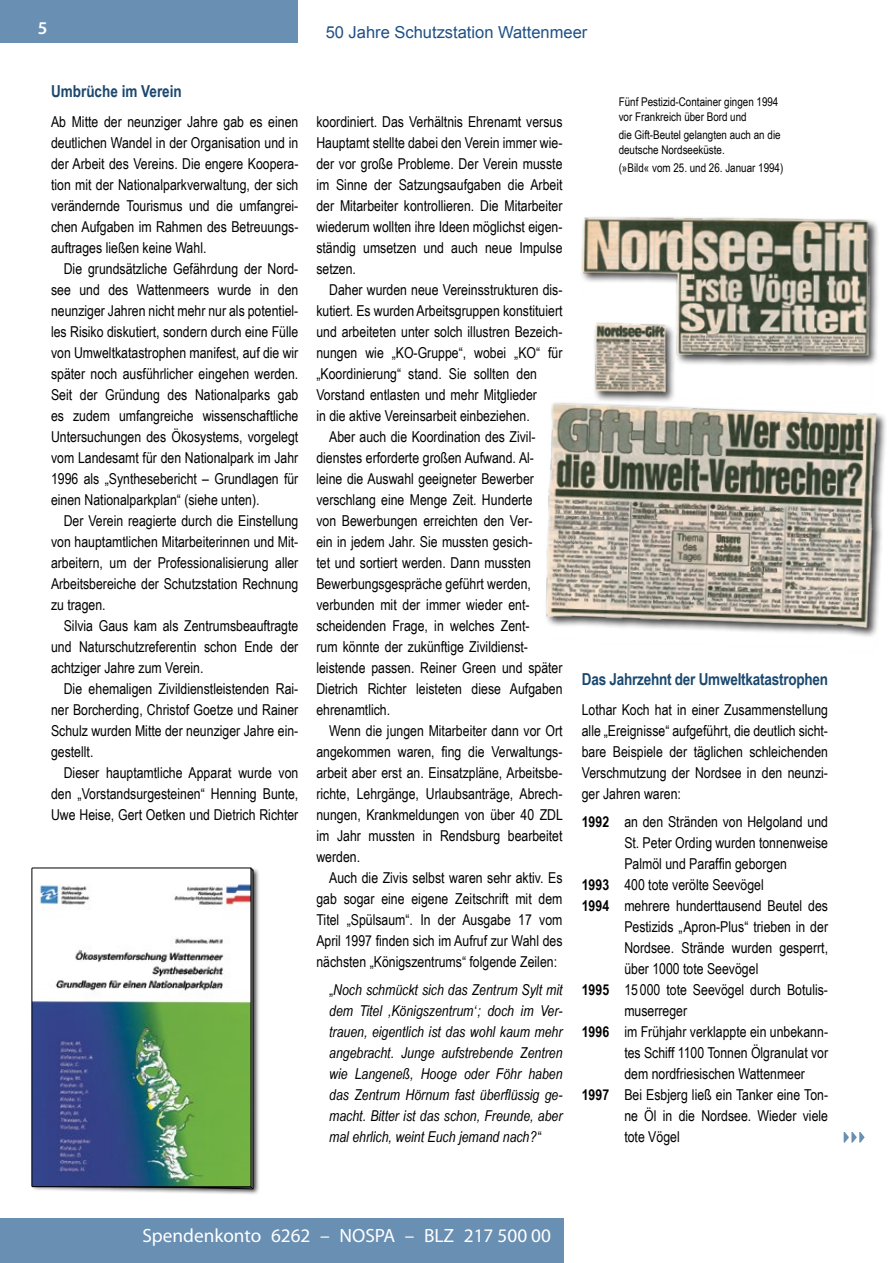
<style>
.page{position:relative;width:893px;height:1263px;background:#fff}
.page>*{position:absolute;margin:0;border:0;box-sizing:border-box;transform-origin:0 0}
.t1{font:19.2px "Myriad Pro";color:#fff}
.t2{font:600 18px "Myriad Pro";color:#fff}
.t3{font:700 16.5px "Arial Narrow";letter-spacing:-.015em;color:#1b486f}
.t4{font:16.5px "Arial";color:#1e5085}
.t5{font:15px/21px "Arial Narrow";color:#000;text-align:justify}
.t6{font:italic 15px/21px "Arial Narrow";color:#000;text-align:justify}
.t7{font:12px/14.4px "Arial Narrow";color:#000}
.s1{font-style:normal}
.s2{font-weight:700}
</style>
<div class="page">
<svg style="left:844px;top:1132px;width:21px;height:10px"></svg>
<div style="left:30px;top:867px;width:230px;height:329px;background:#000;opacity:.75"></div>
<svg style="left:32px;top:867px;width:219px;height:320px"></svg>
<div style="left:580px;top:215px;width:299px;height:191px;background:#000;opacity:.75"></div>
<img style="left:580px;top:215px;width:291px;height:182px">
<div style="left:544px;top:400px;width:344px;height:254px;background:#000;opacity:.75"></div>
<img style="left:544px;top:397px;width:336px;height:249px">
<div style="left:0;top:1218px;width:564px;height:45px;background:#698fb3"></div>
<div style="left:0;top:0;width:298px;height:43px;background:#698fb3"></div>
<p class="t2" style="left:38px;top:16px;width:11px">5</p>
<p class="t4" style="left:326px;top:22px;width:263px">50 Jahre Schutzstation Wattenmeer</p>
<p class="t3" style="left:51px;top:79px;width:132px">Umbrüche im Verein</p>
<p class="t5" style="left:51px;top:111px;width:249px">Ab Mitte der neunziger Jahre gab es einen deutlichen Wandel in der Organisation und in der Arbeit des Vereins. Die engere Koopera&shy;tion mit der Nationalparkverwaltung, der sich verändernde Tourismus und die umfangrei&shy;chen Aufgaben im Rahmen des Betreuungs&shy;auftrages ließen keine Wahl.</p>
<p class="t5" style="left:51px;top:258px;width:249px;text-indent:13px">Die grundsätzliche Gefährdung der Nord&shy;see und des Wattenmeers wurde in den neunziger Jahren nicht mehr nur als potentiel&shy;les Risiko diskutiert, sondern durch eine Fülle von Umweltkatastrophen manifest, auf die wir später noch ausführlicher eingehen werden.<br>Seit der Gründung des Nationalparks gab es zudem umfangreiche wissenschaftliche Untersuchungen des Ökosystems, vorgelegt vom Landesamt für den Nationalpark im Jahr 1996 als „Synthesebericht – Grundlagen für einen Nationalparkplan“ (siehe unten).</p>
<p class="t5" style="left:51px;top:510px;width:249px;text-indent:13px">Der Verein reagierte durch die Einstellung von hauptamtlichen Mitarbeiterinnen und Mit&shy;arbeitern, um der Professionalisierung aller Arbeitsbereiche der Schutzstation Rechnung zu tragen.</p>
<p class="t5" style="left:51px;top:615px;width:249px;text-indent:13px">Silvia Gaus kam als Zentrumsbeauftragte und Naturschutzreferentin schon Ende der achtziger Jahre zum Verein.</p>
<p class="t5" style="left:51px;top:678px;width:249px;text-indent:13px">Die ehemaligen Zivildienstleistenden Rai&shy;ner Borcherding, Christof Goetze und Rainer Schulz wurden Mitte der neunziger Jahre ein&shy;gestellt.</p>
<p class="t5" style="left:51px;top:762px;width:249px;text-indent:13px">Dieser hauptamtliche Apparat wurde von den „Vorstandsurgesteinen“ Henning Bunte, Uwe Heise, Gert Oetken und Dietrich Richter</p>
<p class="t5" style="left:316px;top:111px;width:248px">koordiniert. Das Verhältnis Ehrenamt versus Hauptamt stellte dabei den Verein immer wie&shy;der vor große Probleme. Der Verein musste im Sinne der Satzungsaufgaben die Arbeit der Mitarbeiter kontrollieren. Die Mitarbeiter wiederum wollten ihre Ideen möglichst eigen&shy;ständig umsetzen und auch neue Impulse setzen.</p>
<p class="t5" style="left:329px;top:279px;width:235px">Daher wurden neue Vereinsstrukturen dis-</p>
<p class="t5" style="left:316px;top:300px;width:248px">kutiert. Es wurden Arbeitsgruppen konstituiert</p>
<p class="t5" style="left:316px;top:321px;width:248px">und arbeiteten unter solch illustren Bezeich-</p>
<p class="t5" style="left:316px;top:342px;width:248px">nungen wie „KO-Gruppe“, wobei „KO“ für</p>
<p class="t5" style="left:316px;top:363px;width:222px">„Koordinierung“ stand. Sie sollten den</p>
<p class="t5" style="left:316px;top:384px;width:222px">Vorstand entlasten und mehr Mitglieder</p>
<p class="t5" style="left:316px;top:405px;width:215px">in die aktive Vereinsarbeit einbeziehen.</p>
<p class="t5" style="left:329px;top:426px;width:208px">Aber auch die Koordination des Zivil-</p>
<p class="t5" style="left:316px;top:447px;width:219px">dienstes erforderte großen Aufwand. Al-</p>
<p class="t5" style="left:316px;top:468px;width:219px">leine die Auswahl geeigneter Bewerber</p>
<p class="t5" style="left:316px;top:489px;width:218px">verschlang eine Menge Zeit. Hunderte</p>
<p class="t5" style="left:316px;top:510px;width:218px">von Bewerbungen erreichten den Ver-</p>
<p class="t5" style="left:316px;top:531px;width:218px">ein in jedem Jahr. Sie mussten gesich-</p>
<p class="t5" style="left:316px;top:552px;width:216px">tet und sortiert werden. Dann mussten</p>
<p class="t5" style="left:316px;top:573px;width:216px">Bewerbungsgespräche geführt werden,</p>
<p class="t5" style="left:316px;top:594px;width:215px">verbunden mit der immer wieder ent-</p>
<p class="t5" style="left:316px;top:615px;width:215px">scheidenden Frage, in welches Zent-</p>
<p class="t5" style="left:316px;top:636px;width:213px">rum könnte der zukünftige Zivildienst-</p>
<p class="t5" style="left:316px;top:657px;width:248px">leistende passen. Reiner Green und später</p>
<p class="t5" style="left:316px;top:678px;width:248px">Dietrich Richter leisteten diese Aufgaben</p>
<p class="t5" style="left:316px;top:699px;width:75px">ehrenamtlich.</p>
<p class="t5" style="left:329px;top:720px;width:235px">Wenn die jungen Mitarbeiter dann vor Ort</p>
<p class="t5" style="left:316px;top:741px;width:248px">angekommen waren, fing die Verwaltungs-</p>
<p class="t5" style="left:316px;top:762px;width:248px">arbeit aber erst an. Einsatzpläne, Arbeitsbe-</p>
<p class="t5" style="left:316px;top:783px;width:248px">richte, Lehrgänge, Urlaubsanträge, Abrech-</p>
<p class="t5" style="left:316px;top:804px;width:248px">nungen, Krankmeldungen von über 40 ZDL</p>
<p class="t5" style="left:316px;top:825px;width:248px">im Jahr mussten in Rendsburg bearbeitet</p>
<p class="t5" style="left:316px;top:846px;width:45px">werden.</p>
<p class="t5" style="left:329px;top:867px;width:235px">Auch die Zivis selbst waren sehr aktiv. Es</p>
<p class="t5" style="left:316px;top:888px;width:248px">gab sogar eine eigene Zeitschrift mit dem</p>
<p class="t5" style="left:316px;top:909px;width:248px">Titel „Spülsaum“. In der Ausgabe 17 vom</p>
<p class="t5" style="left:316px;top:930px;width:248px">April 1997 finden sich im Aufruf zur Wahl des</p>
<p class="t5" style="left:316px;top:951px;width:242px">nächsten „Königszentrums“ folgende Zeilen:</p>
<p class="t6" style="left:329px;top:978px;width:235px"><span class="s1">„</span>Noch schmückt sich das Zentrum Sylt mit dem Titel ‚Königszentrum‘; doch im Ver&shy;trauen, eigentlich ist das wohl kaum mehr angebracht. Junge aufstrebende Zentren wie Langeneß, Hooge oder Föhr haben das Zentrum Hörnum fast überflüssig ge&shy;macht. Bitter ist das schon, Freunde, aber mal ehrlich, weint Euch jemand nach?<span class="s1">“</span></p>
<p class="t7" style="left:619px;top:94px;width:161px">Fünf Pestizid-Container gingen 1994 vor Frankreich über Bord und</p>
<p class="t7" style="left:619px;top:127px;width:163px">die Gift-Beutel gelangten auch an die deutsche Nordseeküste.</p>
<p class="t7" style="left:619px;top:160px;width:166px">(»Bild« vom 25. und 26. Januar 1994)</p>
<p class="t3" style="left:582px;top:667px;width:248px">Das Jahrzehnt der Umweltkatastrophen</p>
<p class="t5" style="left:582px;top:699px;width:248px">Lothar Koch hat in einer Zusammenstellung alle „Ereignisse“ aufgeführt, die deutlich sicht&shy;bare Beispiele der täglichen schleichenden Verschmutzung der Nordsee in den neunzi&shy;ger Jahren waren:</p>
<p class="t5" style="left:582px;top:810px;width:248px"><span class="s2">1992</span> an den Stränden von Helgoland und</p>
<p class="t5" style="left:624px;top:831px;width:205px">St. Peter Ording wurden tonnenweise</p>
<p class="t5" style="left:624px;top:852px;width:164px">Palmöl und Paraffin geborgen</p>
<p class="t5" style="left:582px;top:873px;width:184px"><span class="s2">1993</span> 400 tote verölte Seevögel</p>
<p class="t5" style="left:582px;top:894px;width:248px"><span class="s2">1994</span> mehrere hunderttausend Beutel des</p>
<p class="t5" style="left:624px;top:915px;width:205px">Pestizids „Apron-Plus“ trieben in der</p>
<p class="t5" style="left:624px;top:936px;width:205px">Nordsee. Strände wurden gesperrt,</p>
<p class="t5" style="left:624px;top:957px;width:136px">über 1000 tote Seevögel</p>
<p class="t5" style="left:582px;top:978px;width:248px"><span class="s2">1995</span> 15 000 tote Seevögel durch Botulis-</p>
<p class="t5" style="left:624px;top:999px;width:64px">muserreger</p>
<p class="t5" style="left:582px;top:1020px;width:248px"><span class="s2">1996</span> im Frühjahr verklappte ein unbekann-</p>
<p class="t5" style="left:624px;top:1041px;width:205px">tes Schiff 1100 Tonnen Ölgranulat vor</p>
<p class="t5" style="left:624px;top:1062px;width:182px">dem nordfriesischen Wattenmeer</p>
<p class="t5" style="left:582px;top:1083px;width:248px"><span class="s2">1997</span> Bei Esbjerg ließ ein Tanker eine Ton-</p>
<p class="t5" style="left:624px;top:1104px;width:205px">ne Öl in die Nordsee. Wieder viele</p>
<p class="t5" style="left:624px;top:1125px;width:57px">tote Vögel</p>
<p class="t1" style="left:142px;top:1223px;width:410px">Spendenkonto 6262 – NOSPA – BLZ 217 500 00</p>
</div>
